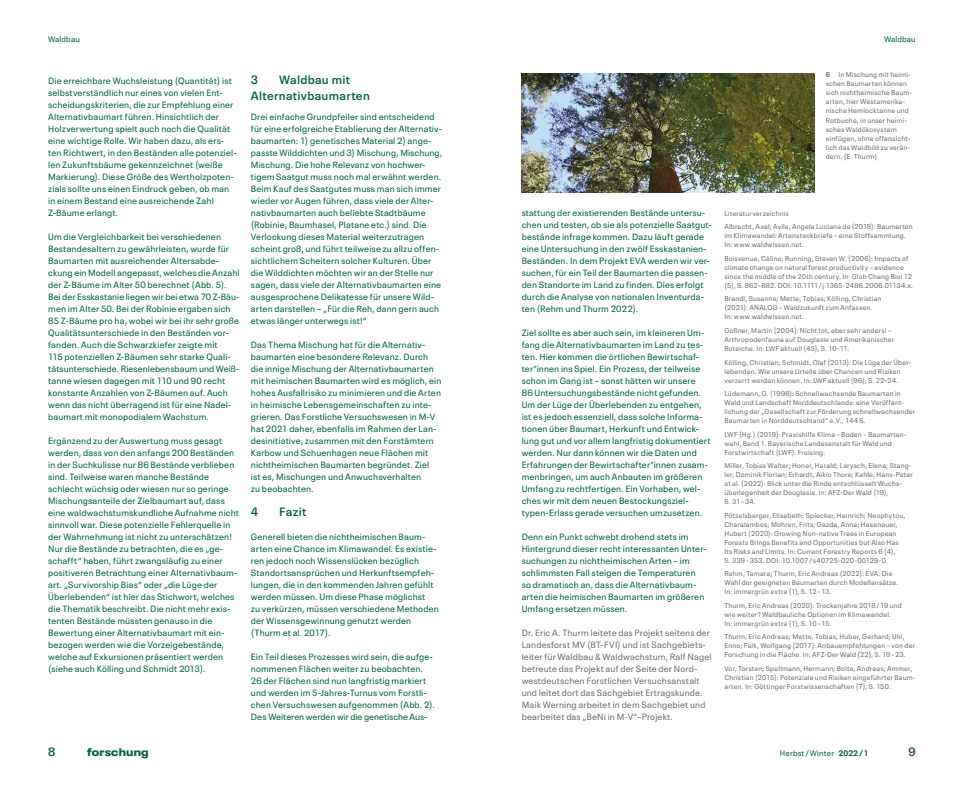
<style>
.page{position:relative;width:964px;height:794px;background:#fff}
.page>*{position:absolute;margin:0;border:0;box-sizing:border-box;transform-origin:0 0}
.t1{font:600 12px/16px "Neue Plak Text";letter-spacing:.025em;color:#006439}
.t2{font:600 12px "Neue Plak Text";color:#1d5e27}
.t3{font:900 expanded 11px "Neue Plak";letter-spacing:.02em;color:#006439}
.t4{font:9px/12px "Neue Plak Text";letter-spacing:.015em;color:#006439}
.t5{font:9px/12px "Neue Plak Text";letter-spacing:.015em;color:#6e6e6e}
.t6{font:8px "Neue Plak Text";letter-spacing:.015em;color:#006439}
.t7{font:7px/9px "Neue Plak Text";letter-spacing:.025em;color:#6e6e6e}
.s1{font-weight:700}
</style>
<div class="page">
<img style="left:522px;top:73px;width:292px;height:119px">
<p class="t6" style="left:48px;top:33px;width:33px">Waldbau</p>
<p class="t6" style="left:884px;top:33px;width:33px">Waldbau</p>
<p class="t4" style="left:48px;top:74px;width:190px">Die erreichbare Wuchsleistung (Quantität) ist selbstverständlich nur eines von vielen Ent&shy;scheidungskriterien, die zur Empfehlung einer Alternativbaumart führen. Hinsichtlich der Holzverwertung spielt auch noch die Qualität eine wichtige Rolle. Wir haben dazu, als ers&shy;ten Richtwert, in den Beständen alle potenziel&shy;len Zukunftsbäume gekennzeichnet (weiße Markierung). Diese Größe des Wertholzpoten&shy;zials sollte uns einen Eindruck geben, ob man in einem Bestand eine ausreichende Zahl Z-Bäume erlangt.</p>
<p class="t4" style="left:48px;top:230px;width:193px">Um die Vergleichbarkeit bei verschiedenen Bestandesaltern zu gewährleisten, wurde für Baumarten mit ausreichender Altersabde&shy;ckung ein Modell angepasst, welches die Anzahl der Z-Bäume im Alter 50 berechnet (Abb. 5).<br>Bei der Esskastanie liegen wir bei etwa 70 Z-Bäu&shy;men im Alter 50. Bei der Robinie ergaben sich 85 Z-Bäume pro ha, wobei wir bei ihr sehr große Qualitätsunterschiede in den Beständen vor&shy;fanden. Auch die Schwarzkiefer zeigte mit<br>115 potenziellen Z-Bäumen sehr starke Quali&shy;tätsunterschiede. Riesenlebensbaum und Weiß&shy;tanne wiesen dagegen mit 110 und 90 recht konstante Anzahlen von Z-Bäumen auf. Auch wenn das nicht überragend ist für eine Nadel&shy;baumart mit monopodialem Wachstum.</p>
<p class="t4" style="left:48px;top:434px;width:192px">Ergänzend zu der Auswertung muss gesagt werden, dass von den anfangs 200 Beständen in der Suchkulisse nur 86 Bestände verblieben sind. Teilweise waren manche Bestände schlecht wüchsig oder wiesen nur so geringe Mischungsanteile der Zielbaumart auf, dass eine waldwachstumskundliche Aufnahme nicht sinnvoll war. Diese potenzielle Fehlerquelle in der Wahrnehmung ist nicht zu unterschätzen!<br>Nur die Bestände zu betrachten, die es „ge&shy;schafft“ haben, führt zwangsläufig zu einer positiveren Betrachtung einer Alternativbaum&shy;art. „Survivorship Bias“ oder „die Lüge der Überlebenden“ ist hier das Stichwort, welches die Thematik beschreibt. Die nicht mehr exis&shy;tenten Bestände müssten genauso in die Bewertung einer Alternativbaumart mit ein&shy;bezogen werden wie die Vorzeigebestände, welche auf Exkursionen präsentiert werden (siehe auch Kölling und Schmidt 2013).</p>
<h1 class="t1" style="left:251px;top:70px;width:9px">3</h1>
<h1 class="t1" style="left:251px;top:70px;width:120px;text-indent:28px">Waldbau mit<br>Alternativbaumarten</h1>
<p class="t4" style="left:251px;top:110px;width:193px">Drei einfache Grundpfeiler sind entscheidend für eine erfolgreiche Etablierung der Alternativ&shy;baumarten: 1) genetisches Material 2) ange&shy;passte Wilddichten und 3) Mischung, Mischung, Mischung. Die hohe Relevanz von hochwer&shy;tigem Saatgut muss noch mal erwähnt werden.<br>Beim Kauf des Saatgutes muss man sich immer wieder vor Augen führen, dass viele der Alter&shy;nativbaumarten auch beliebte Stadtbäume (Robinie, Baumhasel, Platane etc.) sind. Die Verlockung dieses Material weiterzutragen scheint groß, und führt teilweise zu allzu offen&shy;sichtlichem Scheitern solcher Kulturen. Über die Wilddichten möchten wir an der Stelle nur sagen, dass viele der Alternativbaumarten eine ausgesprochene Delikatesse für unsere Wild&shy;arten darstellen – „Für die Reh, dann gern auch etwas länger unterwegs ist!“</p>
<p class="t4" style="left:251px;top:338px;width:192px">Das Thema Mischung hat für die Alternativ&shy;baumarten eine besondere Relevanz. Durch die innige Mischung der Alternativbaumarten mit heimischen Baumarten wird es möglich, ein hohes Ausfallrisiko zu minimieren und die Arten in heimische Lebensgemeinschaften zu inte&shy;grieren. Das Forstliche Versuchswesen in M-V hat 2021 daher, ebenfalls im Rahmen der Lan&shy;desinitiative, zusammen mit den Forstämtern Karbow und Schuenhagen neue Flächen mit nichtheimischen Baumarten begründet. Ziel<br>ist es, Mischungen und Anwuchsverhalten<br>zu beobachten.</p>
<h1 class="t1" style="left:251px;top:502px;width:9px">4</h1>
<h1 class="t1" style="left:279px;top:502px;width:29px">Fazit</h1>
<p class="t4" style="left:251px;top:530px;width:189px">Generell bieten die nichtheimischen Baum&shy;arten eine Chance im Klimawandel. Es existie&shy;ren jedoch noch Wissenslücken bezüglich Standortsansprüchen und Herkunftsempfeh&shy;lungen, die in den kommenden Jahren gefühlt werden müssen. Um diese Phase möglichst<br>zu verkürzen, müssen verschiedene Methoden der Wissensgewinnung genutzt werden (Thurm et al. 2017).</p>
<p class="t4" style="left:251px;top:650px;width:185px">Ein Teil dieses Prozesses wird sein, die aufge&shy;nommenen Flächen weiter zu beobachten.<br>26 der Flächen sind nun langfristig markiert und werden im 5-Jahres-Turnus vom Forstli&shy;chen Versuchswesen aufgenommen (Abb. 2).<br>Des Weiteren werden wir die genetische Aus-</p>
<p class="t7" style="left:826px;top:70px;width:87px"><span class="s1">6</span> In Mischung mit heimi&shy;schen Baumarten können sich nichtheimische Baum&shy;arten, hier Westamerika&shy;nische Hemlocktanne und<br>Rotbuche, in unser heimi&shy;sches Waldökosystem einfügen, ohne offensicht&shy;lich das Waldbild zu verän&shy;dern. (E. Thurm)</p>
<p class="t4" style="left:522px;top:206px;width:192px">stattung der existierenden Bestände untersu&shy;chen und testen, ob sie als potenzielle Saatgut&shy;bestände infrage kommen. Dazu läuft gerade eine Untersuchung in den zwölf Esskastanien-Beständen. In dem Projekt EVA werden wir ver&shy;suchen, für ein Teil der Baumarten die passen&shy;den Standorte im Land zu finden. Dies erfolgt durch die Analyse von nationalen Inventurda&shy;ten (Rehm und Thurm 2022).</p>
<p class="t4" style="left:522px;top:326px;width:190px">Ziel sollte es aber auch sein, im kleineren Um&shy;fang die Alternativbaumarten im Land zu tes&shy;ten. Hier kommen die örtlichen Bewirtschaf&shy;ter*innen ins Spiel. Ein Prozess, der teilweise schon im Gang ist – sonst hätten wir unsere<br>86 Untersuchungsbestände nicht gefunden.<br>Um der Lüge der Überlebenden zu entgehen, ist es jedoch essenziell, dass solche Informa&shy;tionen über Baumart, Herkunft und Entwick&shy;lung gut und vor allem langfristig dokumentiert werden. Nur dann können wir die Daten und Erfahrungen der Bewirtschafter*innen zusam&shy;menbringen, um auch Anbauten im größeren Umfang zu rechtfertigen. Ein Vorhaben, wel&shy;ches wir mit dem neuen Bestockungsziel&shy;typen-Erlass gerade versuchen umzusetzen.</p>
<p class="t4" style="left:522px;top:530px;width:186px">Denn ein Punkt schwebt drohend stets im Hintergrund dieser recht interessanten Unter&shy;suchungen zu nichtheimischen Arten – im schlimmsten Fall steigen die Temperaturen so dramatisch an, dass die Alternativbaum&shy;arten die heimischen Baumarten im größeren Umfang ersetzen müssen.</p>
<p class="t5" style="left:522px;top:626px;width:191px">Dr. Eric A. Thurm leitete das Projekt seitens der Landesforst MV (BT-FVI) und ist Sachgebiets&shy;leiter für Waldbau &amp; Waldwachstum, Ralf Nagel betreute das Projekt auf der Seite der Nord&shy;westdeutschen Forstlichen Versuchsanstalt und leitet dort das Sachgebiet Ertragskunde.<br>Maik Werning arbeitet in dem Sachgebiet und bearbeitet das „BeNi in M-V“–Projekt.</p>
<p class="t7" style="left:724px;top:206px;width:190px;line-height:13.5px">Literaturverzeichnis<br>Albrecht, Axel; Avila, Angela Luciana de (2018): Baumarten</p>
<p class="t7" style="left:724px;top:231px;width:183px">im Klimawandel: Artensteckbriefe – eine Stoffsammlung.<br>In: www.waldwissen.net.</p>
<p class="t7" style="left:724px;top:253px;width:190px">Boisvenue, Cèline; Running, Steven W. (2006): Impacts of climate change on natural forest productivity – evidence since the middle of the 20th century. In: Glob Chang Biol 12 (5), S. 862–882. DOI: 10.1111 / j.1365-2486.2006.01134.x.</p>
<p class="t7" style="left:724px;top:294px;width:159px">Brandl, Susanne; Mette, Tobias; Kölling, Christian (2021): ANALOG – Waldzukunft zum Anfassen.<br>In: www.waldwissen.net.</p>
<p class="t7" style="left:724px;top:325px;width:171px">Goßner, Martin (2004): Nicht tot, aber sehr anders! –<br>Arthropodenfauna auf Douglasie und Amerikanischer<br>Roteiche. In: LWF aktuell (45), S. 10–11.</p>
<p class="t7" style="left:724px;top:357px;width:188px">Kölling, Christian; Schmidt, Olaf (2013): Die Lüge der Über&shy;lebenden. Wie unsere Urteile über Chancen und Risiken verzerrt werden können. In: LWF aktuell (96), S. 22–24.</p>
<p class="t7" style="left:724px;top:388px;width:192px">Lüdemann, G. (1998): Schnellwachsende Baumarten in Wald und Landschaft Norddeutschlands: eine Veröffent&shy;lichung der „Gesellschaft zur Förderung schnellwachsender Baumarten in Norddeutschland“ e. V., 144 S.</p>
<p class="t7" style="left:724px;top:429px;width:184px">LWF (Hg.) (2019): Praxishilfe Klima – Boden – Baumarten&shy;wahl, Band 1. Bayerische Landesanstalt für Wald und<br>Forstwirtschaft (LWF). Freising.</p>
<p class="t7" style="left:724px;top:460px;width:190px">Miller, Tobias Walter; Honer, Harald; Larysch, Elena; Stang&shy;ler, Dominik Florian; Erhardt, Aikio Thore; Kahle, Hans-Peter et al. (2022): Blick unter die Rinde entschlüsselt Wuchs&shy;überlegenheit der Douglasie. In: AFZ-Der Wald (19),<br>S. 31 – 34.</p>
<p class="t7" style="left:724px;top:510px;width:182px">Pötzelsberger, Elisabeth; Spiecker, Heinrich; Neophytou, Charalambos; Mohren, Frits; Gazda, Anna; Hasenauer, Hubert (2020): Growing Non-native Trees in European Forests Brings Benefits and Opportunities but Also Has Its Risks and Limits. In: Current Forestry Reports 6 (4),<br>S. 339 – 353. DOI: 10.1007 / s40725-020-00129-0.</p>
<p class="t7" style="left:724px;top:568px;width:175px">Rehm, Tamara; Thurm, Eric Andreas (2022): EVA: Die<br>Wahl der geeigneten Baumarten durch Modellansätze.<br>In: immergrün extra (1), S. 12 – 13.</p>
<p class="t7" style="left:724px;top:600px;width:179px">Thurm, Eric Andreas (2020): Trockenjahre 2018 / 19 und wie weiter? Waldbauliche Optionen im Klimawandel.<br>In: immergrün extra (1), S. 10 – 15.</p>
<p class="t7" style="left:724px;top:632px;width:192px">Thurm, Eric Andreas; Mette, Tobias; Huber, Gerhard; Uhl,<br>Enno; Falk, Wolfgang (2017): Anbauempfehlungen – von der<br>Forschung in die Fläche. In: AFZ-Der Wald (22), S. 19 – 23.</p>
<p class="t7" style="left:724px;top:663px;width:192px">Vor, Torsten; Spellmann, Hermann; Bolte, Andreas; Ammer,<br>Christian (2015): Potenziale und Risiken eingeführter Baum&shy;arten. In: Göttinger Forstwissenschaften (7), S. 150.</p>
<h1 class="t1" style="left:48px;top:742px;width:9px">8</h1>
<p class="t3" style="left:87px;top:743px;width:63px">forschung</p>
<p class="t6" style="left:780px;top:747px;width:90px">Herbst / Winter <span class="s1">2022 / 1</span></p>
<h1 class="t2" style="left:908px;top:742px;width:9px">9</h1>
</div>
